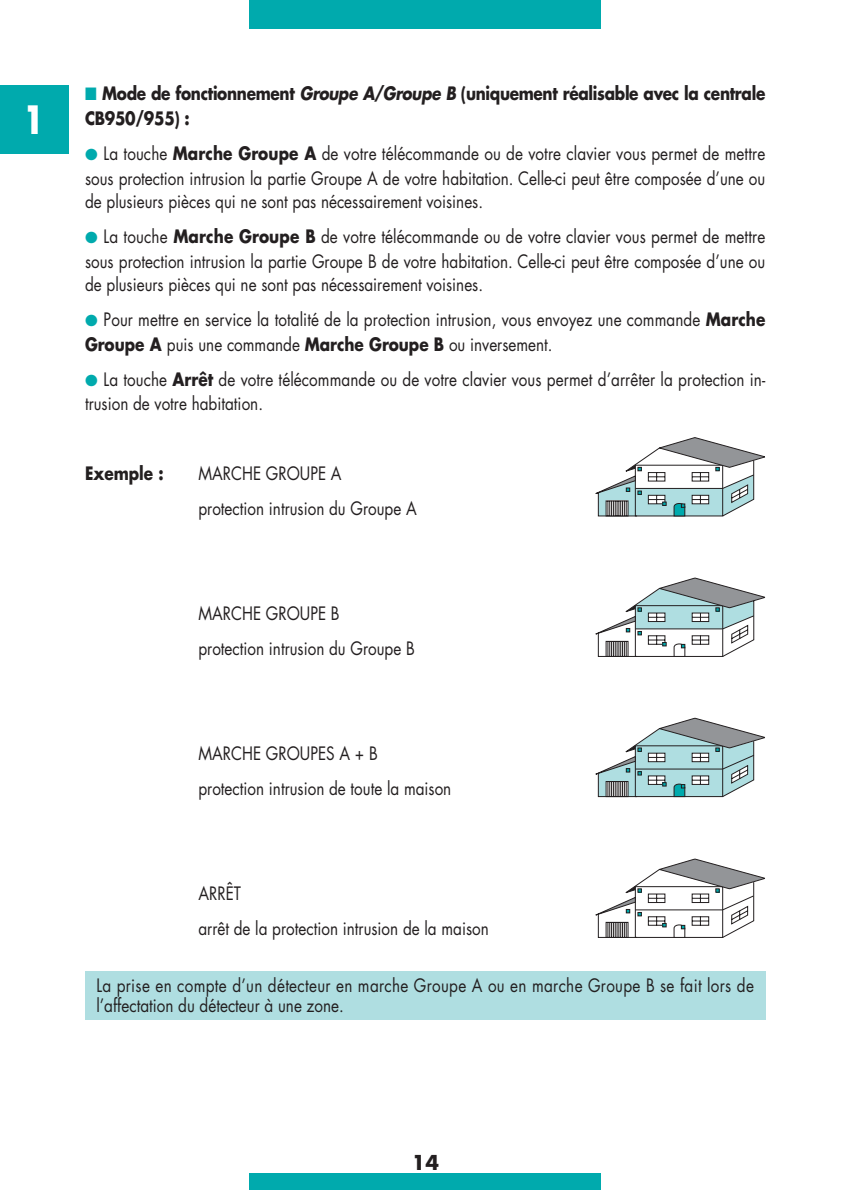
<style>
.page{position:relative;width:850px;height:1190px;background:#fff}
.page>*{position:absolute;margin:0;border:0;box-sizing:border-box;transform-origin:0 0}
.t1{font:700 38px "Futura";color:#fff;scale:.85 1}
.t2{font:700 20px "Futura";color:#231f20}
.t3{font:18px/24px "Futura";color:#231f20;scale:.85 1}
.t4{font:18px/20px "Futura";letter-spacing:.02em;color:#231f20;scale:.85 1}
.t5{font:700 18px/25.2px "Futura";letter-spacing:-.02em;color:#231f20;scale:.85 1}
.t6{font:700 18px "Futura";color:#231f20;scale:.85 1}
.s1{color:#00aaad}
.s2{font-style:italic}
.s3{font-weight:700}
</style>
<div class="page">
<div style="left:0;top:85px;width:68px;height:68px;background:#00aaad"></div>
<div style="left:249px;top:0;width:352px;height:28px;background:#00aaad"></div>
<div style="left:249px;top:1174px;width:352px;height:16px;background:#00aaad"></div>
<svg style="left:595px;top:577px;width:170px;height:80px"></svg>
<svg style="left:595px;top:858px;width:170px;height:80px"></svg>
<svg style="left:595px;top:437px;width:170px;height:80px"></svg>
<svg style="left:595px;top:717px;width:170px;height:81px"></svg>
<div style="left:85px;top:971px;width:680px;height:48px;background:#afdee1"></div>
<h1 class="t1" style="left:23px;top:102px;width:28px">1</h1>
<p class="t5" style="left:85px;top:82px;width:802px"><span class="s1">■</span> Mode de fonctionnement <span class="s2">Groupe A/Groupe B</span> (uniquement réalisable avec la centrale<br>CB950/955) :</p>
<p class="t3" style="left:85px;top:143px;width:802px;text-align:justify"><span class="s1">●</span> La touche <span class="s3">Marche Groupe A</span> de votre télécommande ou de votre clavier vous permet de mettre sous protection intrusion la partie Groupe A de votre habitation. Celle-ci peut être composée d’une ou de plusieurs pièces qui ne sont pas nécessairement voisines.</p>
<p class="t3" style="left:85px;top:226px;width:802px;text-align:justify"><span class="s1">●</span> La touche <span class="s3">Marche Groupe B</span> de votre télécommande ou de votre clavier vous permet de mettre sous protection intrusion la partie Groupe B de votre habitation. Celle-ci peut être composée d’une ou de plusieurs pièces qui ne sont pas nécessairement voisines.</p>
<p class="t3" style="left:85px;top:309px;width:802px;line-height:24.6px"><span class="s1">●</span> Pour mettre en service la totalité de la protection intrusion, vous envoyez une commande <span class="s3">Marche<br>Groupe A</span> puis une commande <span class="s3">Marche Groupe B</span> ou inversement.</p>
<p class="t3" style="left:85px;top:368px;width:802px;line-height:24.6px"><span class="s1">●</span> La touche <span class="s3">Arrêt</span> de votre télécommande ou de votre clavier vous permet d’arrêter la protection in&shy;trusion de votre habitation.</p>
<p class="t6" style="left:85px;top:465px;width:94px">Exemple :</p>
<p class="t3" style="left:198px;top:458px;width:258px;line-height:35px">MARCHE GROUPE A<br>protection intrusion du Groupe A</p>
<p class="t3" style="left:198px;top:598px;width:256px;line-height:35px">MARCHE GROUPE B<br>protection intrusion du Groupe B</p>
<p class="t3" style="left:198px;top:737px;width:299px;line-height:35px">MARCHE GROUPES A + B<br>protection intrusion de toute la maison</p>
<p class="t3" style="left:198px;top:877px;width:343px;line-height:35px">ARRÊT<br>arrêt de la protection intrusion de la maison</p>
<p class="t4" style="left:96px;top:977px;width:775px">La prise en compte d’un détecteur en marche Groupe A ou en marche Groupe B se fait lors de l’affectation du détecteur à une zone.</p>
<p class="t2" style="left:412px;top:1153px;width:29px">14</p>
</div>
